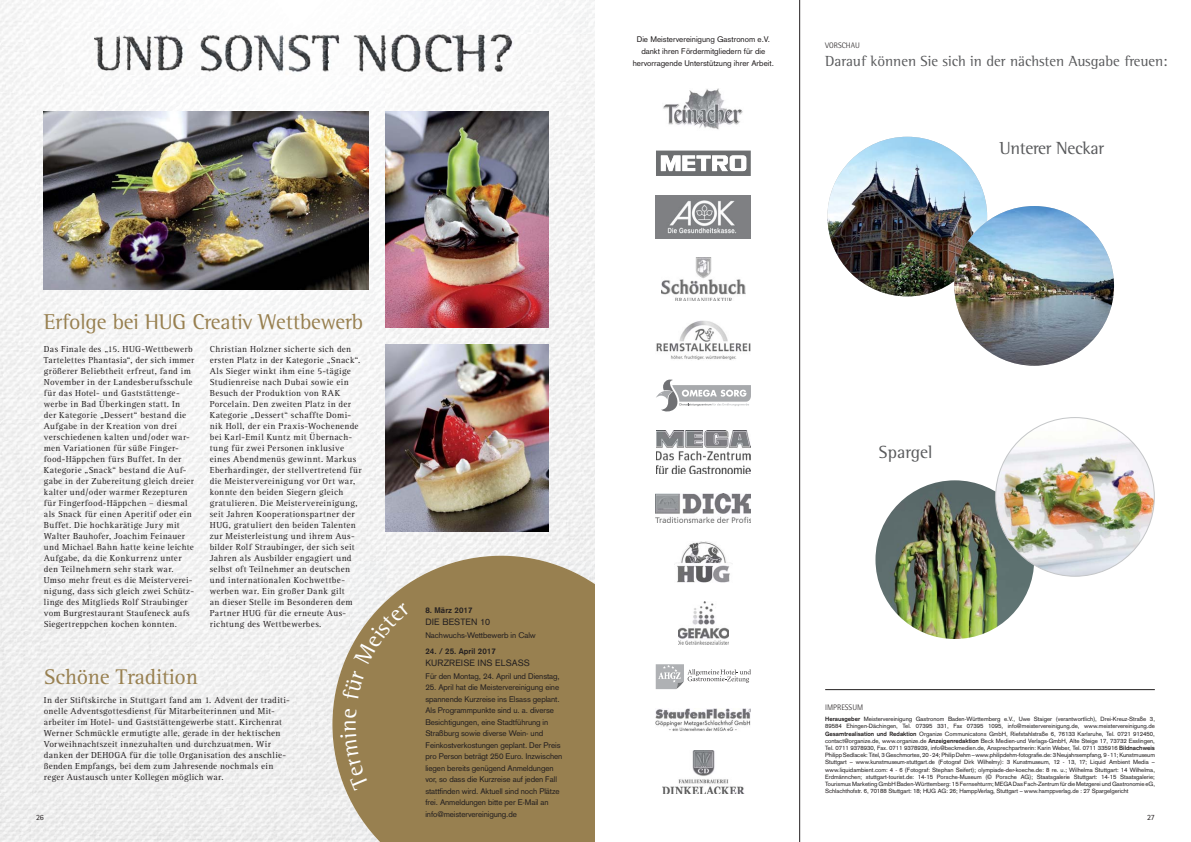
<style>
.page{position:relative;width:1191px;height:842px;background:#fff}
.page>*{position:absolute;margin:0;border:0;box-sizing:border-box;transform-origin:0 0}
.t1{font:23.2px "Rotis Semi Serif";color:#fff}
.t2{font:22px "Rotis Semi Serif";letter-spacing:-.01em;color:#988050}
.t3{font:22px "Rotis Serif";letter-spacing:-.01em;color:#988050}
.t4{font:18px "Rotis Semi Serif";letter-spacing:-.02em;color:#58595b}
.t5{font:18px "Rotis Semi Serif";color:#58595b}
.t6{font:15px "Rotis Semi Serif";color:#58595b}
.t7{font:9px/11px "Rotis Serif";letter-spacing:.04em;color:#231f20}
.t8{font:9px "Akzidenz Grotesk";letter-spacing:.01em;color:#231f20}
.t9{font:8px/11.5px "Akzidenz Grotesk";letter-spacing:-.01em;color:#231f20;text-align:center}
.t10{font:700 8px "Akzidenz Grotesk";letter-spacing:.01em;color:#231f20}
.t11{font:300 8px "Rotis Semi Sans";color:#231f20}
.t12{font:8px "Rotis Sans Serif";color:#231f20}
.t13{font:6px/7.2px "Akzidenz Grotesk";letter-spacing:-.01em;color:#231f20;text-align:justify}
.s1{font-weight:700}
</style>
<div class="page">
<img style="left:0;top:0;width:105px;height:842px">
<img style="left:491px;top:35px;width:104px;height:521px">
<img style="left:105px;top:76px;width:280px;height:485px">
<img style="left:385px;top:76px;width:106px;height:480px">
<img style="left:105px;top:561px;width:227px;height:281px">
<svg style="left:332px;top:556px;width:263px;height:286px;background:#a18c61"></svg>
<img style="left:663px;top:88px;width:80px;height:42px">
<img style="left:656px;top:431px;width:94px;height:43px">
<img style="left:655px;top:196px;width:96px;height:42px">
<img style="left:674px;top:542px;width:58px;height:40px">
<img style="left:656px;top:320px;width:95px;height:40px">
<svg style="left:655px;top:664px;width:96px;height:25px"></svg>
<svg style="left:656px;top:151px;width:95px;height:25px"></svg>
<img style="left:655px;top:493px;width:96px;height:29px">
<img style="left:661px;top:258px;width:84px;height:43px">
<img style="left:678px;top:602px;width:50px;height:43px">
<svg style="left:656px;top:379px;width:95px;height:32px"></svg>
<img style="left:655px;top:708px;width:96px;height:23px">
<img style="left:662px;top:751px;width:82px;height:43px">
<img style="left:875px;top:480px;width:159px;height:159px;border-radius:50%">
<hr style="left:825px;top:689px;width:329px;height:1px;background:#231f20">
<hr style="left:799px;top:0;width:1px;height:842px;background:#231f20">
<img style="left:94px;top:29px;width:419px;height:46px">
<img style="left:827px;top:137px;width:160px;height:159px;border-radius:50%">
<img style="left:995px;top:418px;width:159px;height:158px;border-radius:50%">
<img style="left:954px;top:206px;width:160px;height:160px;border-radius:50%">
<img style="left:386px;top:112px;width:162px;height:215px">
<img style="left:386px;top:344px;width:162px;height:188px">
<img style="left:44px;top:112px;width:325px;height:177px">
<div style="left:340px;top:733px;width:29px;height:58px;background:#988050"></div>
<svg style="left:345px;top:708px;width:12px;height:10px"></svg>
<svg style="left:342px;top:596px;width:68px;height:104px;background:#aa9771"></svg>
<p class="t9" style="left:632px;top:34px;width:143px;line-height:12px">Die Meistervereinigung Gastronom e.V. dankt ihren Fördermitgliedern für die hervorragende Unterstützung ihrer Arbeit.</p>
<p class="t11" style="left:825px;top:43px;width:36px">VORSCHAU</p>
<h3 class="t6" style="left:825px;top:55px;width:344px">Darauf können Sie sich in der nächsten Ausgabe freuen:</h3>
<h2 class="t2" style="left:44px;top:312px;width:321px">Erfolge bei HUG Creativ Wettbewerb</h2>
<h3 class="t4" style="left:999px;top:141px;width:106px">Unterer Neckar</h3>
<p class="t7" style="left:44px;top:344px;width:152px">Das Finale des „15. HUG-Wettbewerb Tartelettes Phantasia“, der sich immer größerer Beliebtheit erfreut, fand im November in der Landesberufsschule für das Hotel- und Gaststättenge&shy;werbe in Bad Überkingen statt. In der Kategorie „Dessert“ bestand die Aufgabe in der Kreation von drei verschiedenen kalten und/oder war&shy;men Variationen für süße Finger&shy;food-Häppchen fürs Buffet. In der Kategorie „Snack“ bestand die Auf&shy;gabe in der Zubereitung gleich dreier kalter und/oder warmer Rezepturen für Fingerfood-Häppchen – diesmal als Snack für einen Aperitif oder ein Buffet. Die hochkarätige Jury mit Walter Bauhofer, Joachim Feinauer und Michael Bahn hatte keine leichte Aufgabe, da die Konkurrenz unter den Teilnehmern sehr stark war.<br>Umso mehr freut es die Meisterverei&shy;nigung, dass sich gleich zwei Schütz&shy;linge des Mitglieds Rolf Straubinger vom Burgrestaurant Staufeneck aufs Siegertreppchen kochen konnten.</p>
<p class="t7" style="left:210px;top:344px;width:153px">Christian Holzner sicherte sich den ersten Platz in der Kategorie „Snack“.<br>Als Sieger winkt ihm eine 5-tägige Studienreise nach Dubai sowie ein Besuch der Produktion von RAK Porcelain. Den zweiten Platz in der Kategorie „Dessert“ schaffte Domi&shy;nik Holl, der ein Praxis-Wochenende bei Karl-Emil Kuntz mit Übernach&shy;tung für zwei Personen inklusive eines Abendmenüs gewinnt. Markus Eberhardinger, der stellvertretend für die Meistervereinigung vor Ort war, konnte den beiden Siegern gleich gratulieren. Die Meistervereinigung, seit Jahren Kooperationspartner der HUG, gratuliert den beiden Talenten zur Meisterleistung und ihrem Aus&shy;bilder Rolf Straubinger, der sich seit Jahren als Ausbilder engagiert und selbst oft Teilnehmer an deutschen und internationalen Kochwettbe&shy;werben war. Ein großer Dank gilt<br>an dieser Stelle im Besonderen dem Partner HUG für die erneute Aus&shy;richtung des Wettbewerbes.</p>
<h3 class="t5" style="left:879px;top:444px;width:55px">Spargel</h3>
<p class="t10" style="left:425px;top:607px;width:49px">8. März 2017</p>
<p class="t8" style="left:425px;top:618px;width:66px">DIE BESTEN 10</p>
<p class="t9" style="left:425px;top:630px;width:112px">Nachwuchs-Wettbewerb in Calw</p>
<p class="t10" style="left:425px;top:648px;width:72px">24. / 25. April 2017</p>
<p class="t8" style="left:425px;top:659px;width:106px">KURZREISE INS ELSASS</p>
<p class="t9" style="left:425px;top:671px;width:136px">Für den Montag, 24. April und Dienstag,</p>
<p class="t9" style="left:425px;top:682px;width:138px;text-align:left">25. April hat die Meistervereinigung eine spannende Kurzreise ins Elsass geplant.<br>Als Programmpunkte sind u. a. diverse Besichtigungen, eine Stadtführung in Straßburg sowie diverse Wein- und Feinkostverkostungen geplant. Der Preis pro Person beträgt 250 Euro. Inzwischen liegen bereits genügend Anmeldungen vor, so dass die Kurzreise auf jeden Fall stattfinden wird. Aktuell sind noch Plätze frei. Anmeldungen bitte per E-Mail an info@meistervereinigung.de</p>
<h2 class="t3" style="left:44px;top:667px;width:156px">Schöne Tradition</h2>
<p class="t7" style="left:44px;top:695px;width:247px">In der Stiftskirche in Stuttgart fand am 1. Advent der traditi&shy;onelle Adventsgottesdienst für Mitarbeiterinnen und Mit&shy;arbeiter im Hotel- und Gaststättengewerbe statt. Kirchenrat Werner Schmückle ermutigte alle, gerade in der hektischen Vorweihnachtszeit innezuhalten und durchzuatmen. Wir danken der DEHOGA für die tolle Organisation des anschlie&shy;ßenden Empfangs, bei dem zum Jahresende nochmals ein reger Austausch unter Kollegen möglich war.</p>
<p class="t11" style="left:825px;top:704px;width:39px">IMPRESSUM</p>
<p class="t13" style="left:825px;top:716px;width:331px"><span class="s1">Herausgeber</span> Meistervereinigung Gastronom Baden-Württemberg e.V., Uwe Staiger (verantwortlich), Drei-Kreuz-Straße 3, 89584 Ehingen-Dächingen, Tel. 07395 331, Fax 07395 1095, info@meistervereinigung.de, www.meistervereinigung.de <span class="s1">Gesamtrealisation und Redaktion</span> Organize Communicatons GmbH, Riefstahlstraße 6, 76133 Karlsruhe, Tel. 0721 912450, contact@organize.de, www.organize.de <span class="s1">Anzeigenredaktion</span> Beck Medien-und Verlags-GmbH, Alte Steige 17, 73732 Esslingen, Tel. 0711 9378930, Fax. 0711 9378939, info@beckmedien.de, Ansprechpartnerin: Karin Weber, Tel. 0711 335916 <span class="s1">Bildnachweis </span>Philipp Sedlacek: Titel, 3 Geschmortes, 20 - 24; Philip Dehm – www.philipdehm-fotografie.de: 3 Neujahrsempfang, 9 - 11; Kunstmuseum Stuttgart – www.kunstmuseum-stuttgart.de (Fotograf Dirk Wilhelmy): 3 Kunstmuseum, 12 - 13, 17; Liquid Ambient Media – www.liquidambient.com: 4 - 6 (Fotograf: Stephan Seifert); olympiade-der-koeche.de: 8 re. u.; Wilhelma Stuttgart: 14 Wilhelma, Erdmännchen; stuttgart-tourist.de: 14-15 Porsche-Museum (© Porsche AG); Staatsgalerie Stuttgart: 14-15 Staatsgalerie; Tourismus Marketing GmbH Baden-Württemberg: 15 Fernsehturm; MEGA Das Fach-Zentrum für die Metzgerei und Gastronomie eG, Schlachthofstr. 6, 70188 Stuttgart: 18; HUG AG: 26; HamppVerlag, Stuttgart – www.hamppverlag.de : 27 Spargelgericht</p>
<h1 class="t1" style="left:338px;top:732px;width:14px;rotate:-90deg">n</h1>
<p class="t12" style="left:36px;top:814px;width:9px">26</p>
<p class="t12" style="left:1147px;top:814px;width:9px">27</p>
</div>
